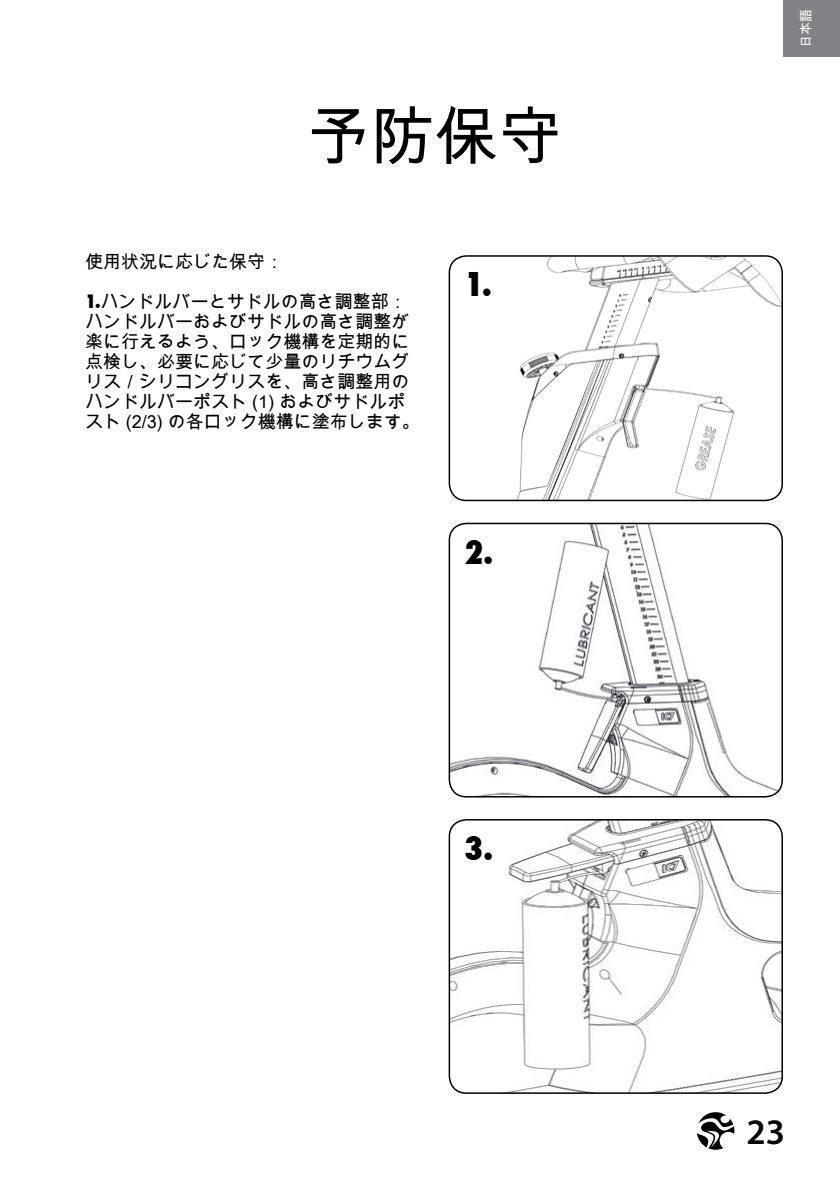
<style>
.page{position:relative;width:840px;height:1191px;background:#fff}
.page>*{position:absolute;margin:0;border:0;box-sizing:border-box;transform-origin:0 0}
.t1{font:64px "Arial Unicode MS";color:#000}
.t2{font:600 36px "Myriad Pro";color:#000}
.t3{font:800 condensed 32px "Futura";color:#000}
.t4{font:18px/20px "Arial Unicode MS";color:#000}
.t5{font:13px "Arial Unicode MS";color:#fff}
.s1{font-family:"Futura";font-weight:800;font-stretch:condensed}
</style>
<div class="page">
<svg style="left:697px;top:1112px;width:37px;height:37px"></svg>
<div style="left:782px;top:0;width:57px;height:57px;background:#808285"></div>
<img style="left:517px;top:256px;width:264px;height:244px">
<div style="left:448px;top:255px;width:334px;height:246px;border:2px solid #000;border-radius:17px"></div>
<img style="left:451px;top:523px;width:330px;height:273px">
<div style="left:448px;top:523px;width:334px;height:274px;border:2px solid #000;border-radius:17px"></div>
<img style="left:451px;top:820px;width:330px;height:273px">
<div style="left:448px;top:819px;width:334px;height:274px;border:2px solid #000;border-radius:17px"></div>
<h1 class="t1" style="left:306px;top:90px;width:257px">予防保守</h1>
<p class="t4" style="left:85px;top:251px;width:199px">使用状況に応じた保守：</p>
<p class="t4" style="left:85px;top:291px;width:336px"><span class="s1">1.</span>ハンドルバーとサドルの高さ調整部：ハンドルバーおよびサドルの高さ調整が楽に行えるよう、ロック機構を定期的に点検し、必要に応じて少量のリチウムグリス／シリコングリスを、高さ調整用のハンドルバーポスト (1) およびサドルポスト (2/3) の各ロック機構に塗布します。</p>
<h3 class="t3" style="left:464px;top:262px;width:29px">1.</h3>
<h3 class="t3" style="left:464px;top:530px;width:30px">2.</h3>
<h3 class="t3" style="left:464px;top:826px;width:30px">3.</h3>
<p class="t5" style="left:796px;top:48px;width:40px;rotate:-90deg">日本語</p>
<h2 class="t2" style="left:746px;top:1109px;width:40px">23</h2>
</div>
